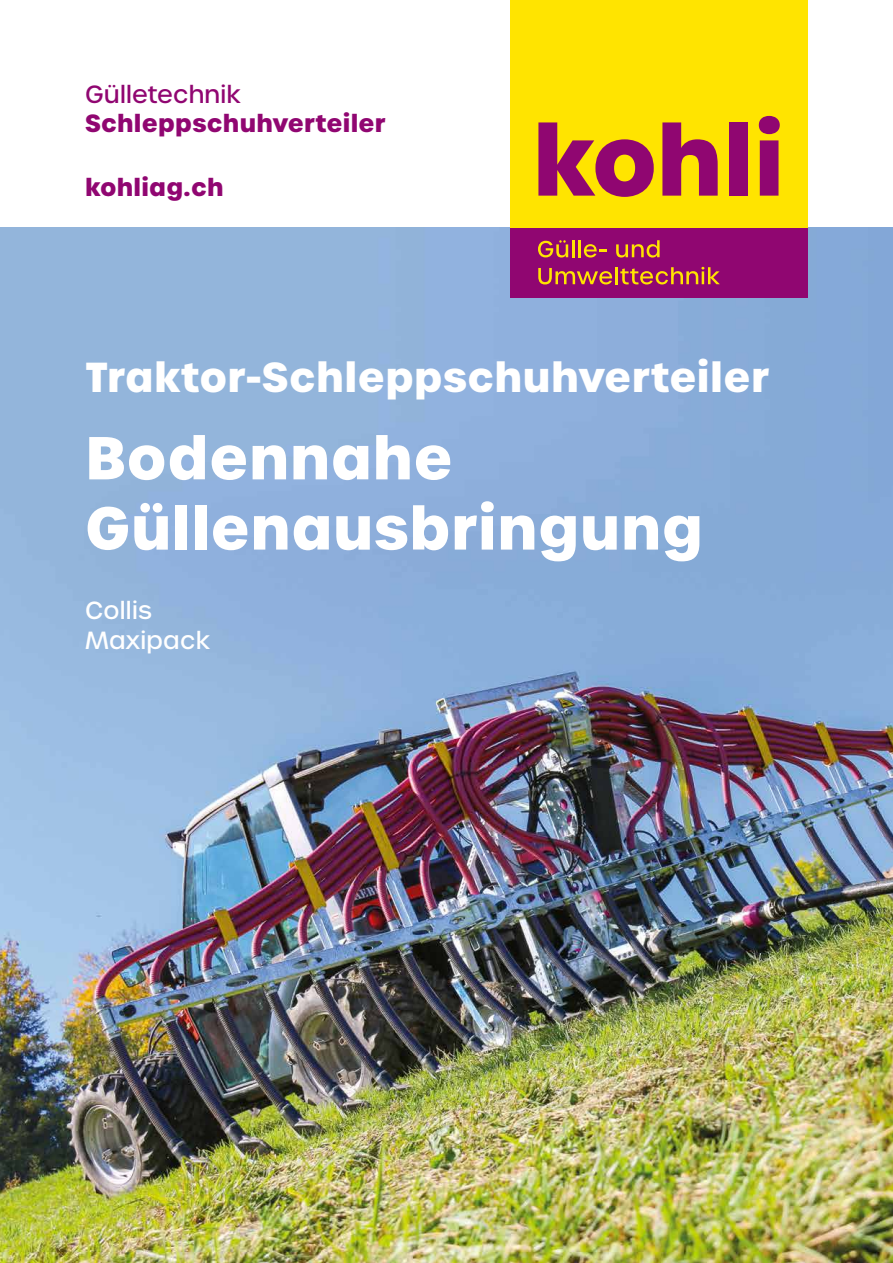
<style>
.page{position:relative;width:893px;height:1263px;background:#fff}
.page>*{position:absolute;margin:0;border:0;box-sizing:border-box;transform-origin:0 0}
.t1{font:700 58.5px/70.2px "Urbane";letter-spacing:.01em;color:#fff}
.t2{font:700 40.5px "Urbane";letter-spacing:.01em;color:#fff}
.t3{font:700 24px "Urbane";letter-spacing:.01em;color:#900671}
.t4{font:500 24px/30px "Urbane";letter-spacing:.01em;color:#fff}
.t5{font:500 24px "Urbane";letter-spacing:.01em;color:#900671}
</style>
<div class="page">
<img style="left:0;top:228px;width:893px;height:1035px">
<div style="left:510px;top:0;width:298px;height:228px;background:#ffe400"></div>
<div style="left:510px;top:228px;width:298px;height:70px;background:#900671"></div>
<svg style="left:538px;top:122px;width:116px;height:75px"></svg>
<svg style="left:662px;top:122px;width:56px;height:74px"></svg>
<div style="left:729px;top:122px;width:19px;height:74px;background:#900671"></div>
<svg style="left:759px;top:116px;width:21px;height:80px;background:#a6325a"></svg>
<svg style="left:538px;top:240px;width:36px;height:17px"></svg>
<hr style="left:578px;top:240px;width:3px;height:17px;background:#ffe400">
<svg style="left:584px;top:244px;width:22px;height:13px"></svg>
<svg style="left:616px;top:240px;width:44px;height:18px"></svg>
<svg style="left:538px;top:268px;width:74px;height:16px"></svg>
<hr style="left:615px;top:267px;width:3px;height:17px;background:#ffe400">
<svg style="left:620px;top:267px;width:100px;height:17px"></svg>
<p class="t5" style="left:85px;top:79px;width:157px">Gülletechnik</p>
<p class="t3" style="left:85px;top:107px;width:302px">Schleppschuhverteiler</p>
<p class="t3" style="left:85px;top:171px;width:140px">kohliag.ch</p>
<h2 class="t2" style="left:85px;top:349px;width:686px">Traktor-Schleppschuhverteiler</h2>
<h1 class="t1" style="left:85px;top:423px;width:619px">Bodennahe<br>Güllenausbringung</h1>
<p class="t4" style="left:85px;top:595px;width:127px">Collis<br>Maxipack</p>
</div>
